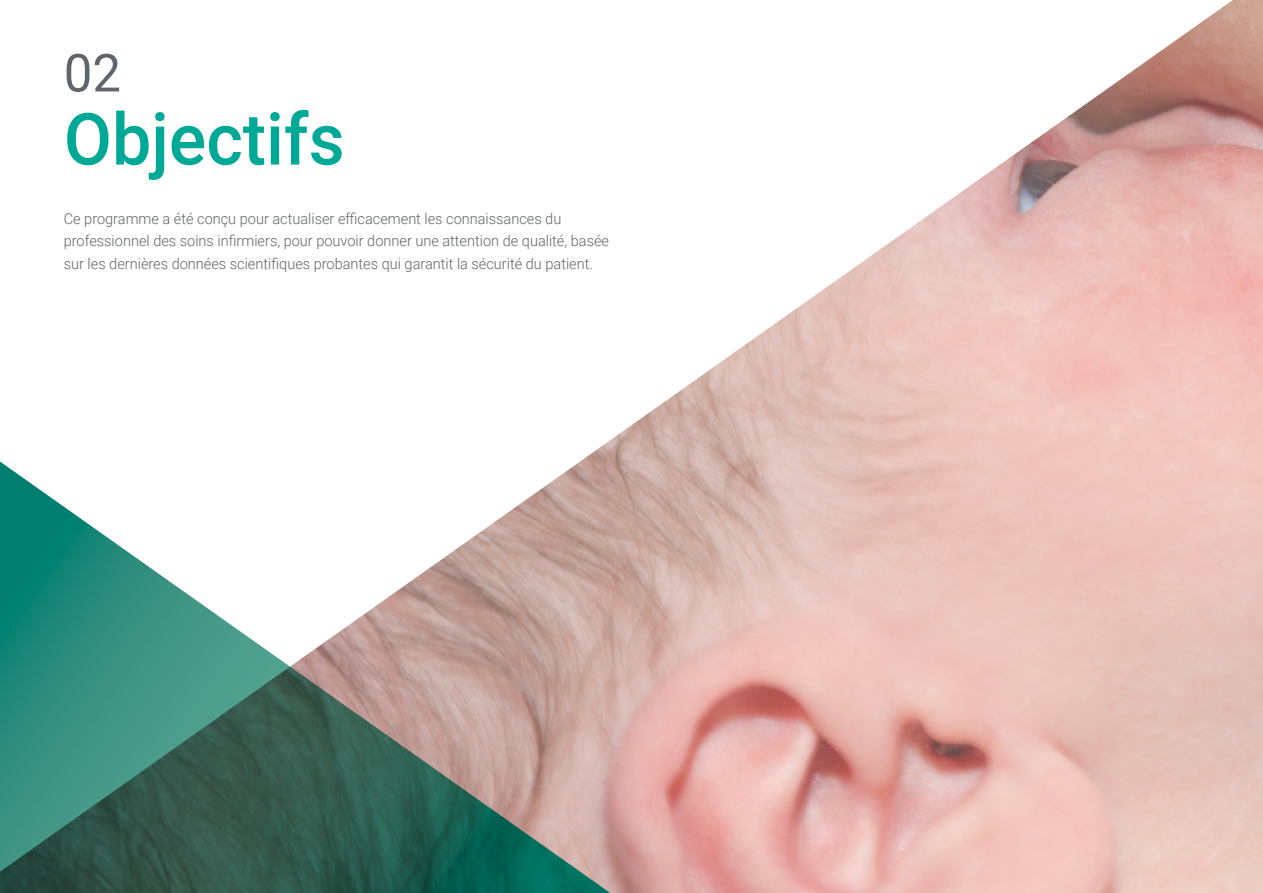
<style>
.page{position:relative;width:1263px;height:893px;background:#fff}
.page>*{position:absolute;margin:0;border:0;box-sizing:border-box;transform-origin:0 0}
.t1{font:500 72px "Roboto";color:#00a996}
.t2{font:52.5px "Roboto";color:#61646a}
.t3{font:300 15px/22.5px "Roboto";color:#61646a}
</style>
<div class="page">
<img style="left:602px;top:0;width:661px;height:893px">
<svg style="left:0;top:446px;width:640px;height:447px"></svg>
<h2 class="t2" style="left:64px;top:36px;width:59px">02</h2>
<h1 class="t1" style="left:64px;top:89px;width:282px">Objectifs</h1>
<p class="t3" style="left:64px;top:207px;width:547px">Ce programme a été conçu pour actualiser efficacement les connaissances du professionnel des soins infirmiers, pour pouvoir donner une attention de qualité, basée sur les dernières données scientifiques probantes qui garantit la sécurité du patient.</p>
</div>
